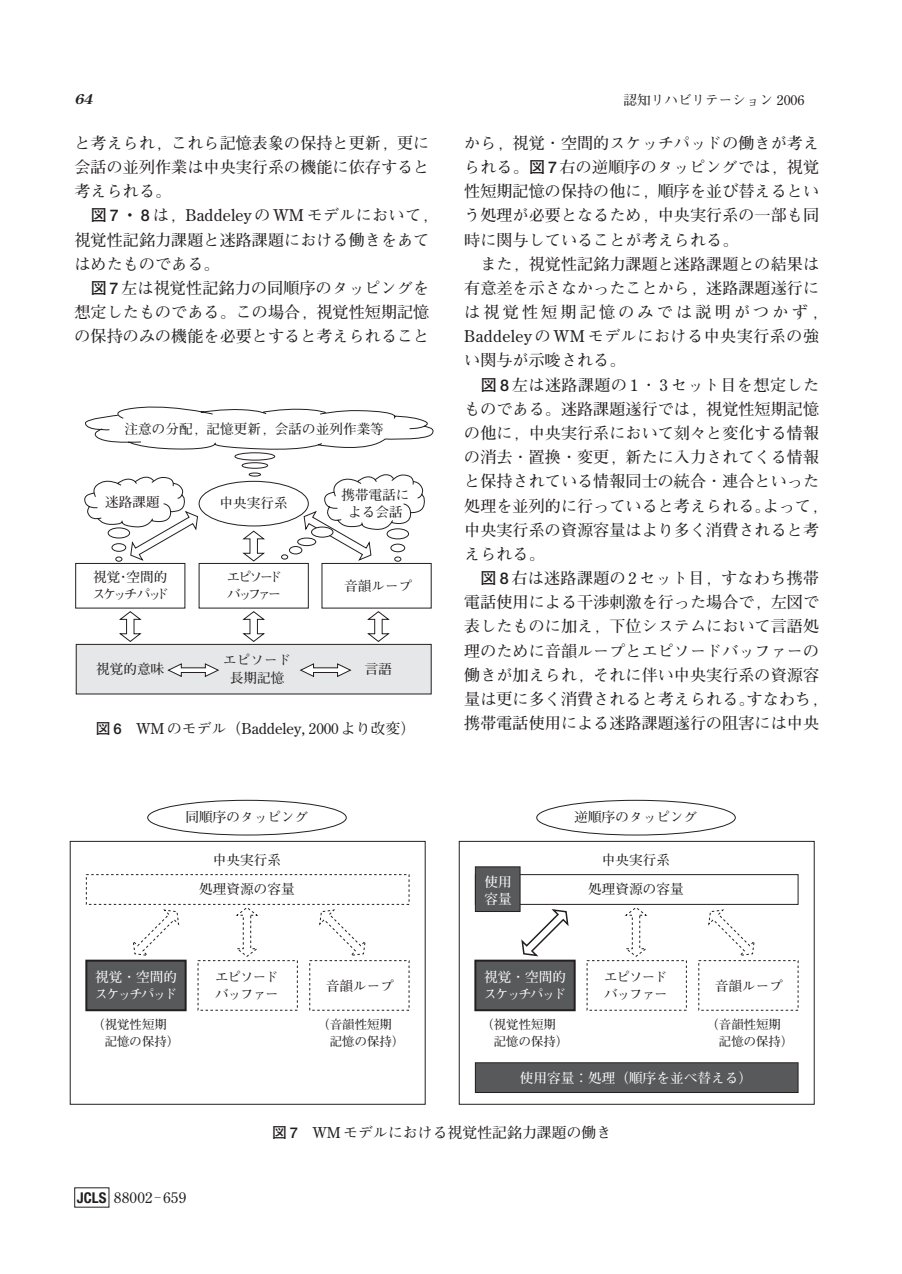
<style>
.page{position:relative;width:902px;height:1274px;background:#fff}
.page>*{position:absolute;margin:0;border:0;box-sizing:border-box;transform-origin:0 0}
.t1{font:700 16.1px/24.2px "Futo Min A101";color:#231f20;text-align:justify}
.t2{font:14.88px "Century Old Style";color:#231f20}
.t3{font:700 14.88px "Futo Min A101";color:#231f20}
.t4{font:14.88px "Century Old Style";letter-spacing:.025em;color:#231f20}
.t5{font:700 13.65px/17.3px "Futo Min A101";color:#231f20;text-align:center}
.t6{font:700 13.65px/17.3px "Futo Min A101";letter-spacing:-.15em;color:#fff}
.t7{font:700 13.65px/17.3px "Futo Min A101";color:#fff}
.t8{font:700 13.65px/17.3px "Futo Min A101";letter-spacing:-.08em;color:#231f20}
.t9{font:700 13.65px/17.3px "Futo Min A101";letter-spacing:-.195em;color:#231f20}
.t10{font:700 13.65px/17.3px "Futo Min A101";letter-spacing:-.23em;color:#231f20}
.t11{font:italic 700 13.65px "Century Old Style";color:#231f20}
.t12{font:700 12.42px/17.3px "Futo Min A101";color:#231f20;text-align:center}
.s1{font-family:"Century Old Style";font-weight:400}
.s2{font-family:"Futo Go B101"}
.s3{font-family:"Futo Go B101";font-weight:700}
.s4{font-family:"Futo Min A101";font-weight:700}
.s5{font-family:"Helvetica Neue";font-weight:700;font-stretch:condensed}
</style>
<div class="page">
<div style="left:76px;top:644px;width:355px;height:50px;background:#e6e7e8;border:1px solid #231f20"></div>
<svg style="left:167px;top:663px;width:52px;height:14px"></svg>
<svg style="left:299px;top:663px;width:52px;height:14px"></svg>
<svg style="left:75px;top:407px;width:359px;height:235px"></svg>
<div style="left:297px;top:538px;width:19px;height:8px;background:#fff;border:1px solid #231f20;border-radius:50%"></div>
<div style="left:85px;top:960px;width:101px;height:51px;background:#58595b;border:2px solid #231f20"></div>
<div style="left:147px;top:800px;width:200px;height:36px;background:#fff;border:1px solid #231f20;border-radius:50%"></div>
<svg style="left:133px;top:909px;width:46px;height:47px"></svg>
<div style="left:86px;top:874px;width:323px;height:31px;border:1px dashed #231f20"></div>
<svg style="left:197px;top:908px;width:212px;height:103px"></svg>
<div style="left:70px;top:841px;width:355px;height:264px;border:1px solid #231f20"></div>
<div style="left:474px;top:960px;width:101px;height:51px;background:#58595b;border:2px solid #231f20"></div>
<div style="left:536px;top:800px;width:199px;height:36px;background:#fff;border:1px solid #231f20;border-radius:50%"></div>
<svg style="left:520px;top:908px;width:49px;height:49px"></svg>
<div style="left:475px;top:874px;width:323px;height:31px;border:1px solid #231f20"></div>
<div style="left:475px;top:1063px;width:322px;height:30px;background:#58595b"></div>
<div style="left:474px;top:1062px;width:324px;height:31px;border:1px solid #231f20"></div>
<svg style="left:586px;top:908px;width:212px;height:103px"></svg>
<div style="left:458px;top:841px;width:356px;height:264px;border:1px solid #231f20"></div>
<div style="left:474px;top:866px;width:46px;height:46px;background:#58595b;border:1px solid #231f20"></div>
<p class="t11" style="left:74px;top:94px;width:22px">64</p>
<p class="t5" style="left:623px;top:94px;width:182px">認知リハビリテーション <span class="s1">2006</span></p>
<p class="t1" style="left:74px;top:133px;width:356px">と考えられ，これら記憶表象の保持と更新，更に会話の並列作業は中央実行系の機能に依存すると考えられる。</p>
<p class="t1" style="left:74px;top:206px;width:364px;text-align:left;text-indent:16px"><span class="s2">図 7 ・ 8</span> は，<span class="s1">Baddeley</span>の<span class="s1">WM</span>モデルにおいて，視覚性記銘力課題と迷路課題における働きをあてはめたものである。</p>
<p class="t1" style="left:74px;top:278px;width:356px;text-indent:16px"><span class="s2">図 7</span> 左は視覚性記銘力の同順序のタッピングを想定したものである。この場合，視覚性短期記憶の保持のみの機能を必要とすると考えられること</p>
<p class="t5" style="left:124px;top:422px;width:261px">注意の分配，記憶更新，会話の並列作業等</p>
<p class="t5" style="left:105px;top:495px;width:56px">迷路課題</p>
<p class="t5" style="left:219px;top:496px;width:70px">中央実行系</p>
<p class="t5" style="left:341px;top:488px;width:70px">携帯電話による会話</p>
<p class="t9" style="left:92px;top:570px;width:79px">視覚・空間的スケッチパッド</p>
<p class="t5" style="left:344px;top:579px;width:70px">音韻ループ</p>
<p class="t10" style="left:227px;top:570px;width:57px">エピソードバッファー</p>
<p class="t5" style="left:223px;top:653px;width:70px">エピソード長期記憶</p>
<p class="t5" style="left:96px;top:662px;width:70px">視覚的意味</p>
<p class="t5" style="left:364px;top:662px;width:29px">言語</p>
<p class="t2" style="left:96px;top:723px;width:321px"><span class="s3">図 6</span> WM<span class="s4">のモデル（</span>Baddeley, 2000<span class="s4">より改変）</span></p>
<p class="t5" style="left:185px;top:810px;width:124px">同順序のタッピング</p>
<p class="t5" style="left:199px;top:848px;width:97px;line-height:28.9px">中央実行系<br>処理資源の容量</p>
<p class="t6" style="left:94px;top:970px;width:85px">視覚・空間的スケッチパッド</p>
<p class="t8" style="left:215px;top:970px;width:65px">エピソードバッファー</p>
<p class="t5" style="left:326px;top:979px;width:70px">音韻ループ</p>
<p class="t12" style="left:80px;top:1017px;width:101px">（視覚性短期<br>　　記憶の保持）</p>
<p class="t12" style="left:305px;top:1017px;width:101px">（音韻性短期<br>　　記憶の保持）</p>
<p class="t1" style="left:464px;top:133px;width:356px">から，視覚・空間的スケッチパッドの働きが考えられる。<span class="s2">図7</span>右の逆順序のタッピングでは，視覚性短期記憶の保持の他に，順序を並び替えるという処理が必要となるため，中央実行系の一部も同時に関与していることが考えられる。</p>
<p class="t1" style="left:464px;top:254px;width:364px;text-align:left;text-indent:16px">また，視覚性記銘力課題と迷路課題との結果は有意差を示さなかったことから，迷路課題遂行には視覚性短期記憶のみでは説明がつかず，<br><span class="s1">Baddeley</span> の <span class="s1">WM</span> モデルにおける中央実行系の強い関与が示唆される。</p>
<p class="t1" style="left:464px;top:375px;width:364px;text-align:left;text-indent:17px"><span class="s2">図8</span> 左は迷路課題の <span class="s1">1</span> ・ <span class="s1">3</span> セット目を想定したものである。迷路課題遂行では，視覚性短期記憶の他に，中央実行系において刻々と変化する情報の消去・置換・変更，新たに入力されてくる情報と保持されている情報同士の統合・連合といった処理を並列的に行っていると考えられる。よって，中央実行系の資源容量はより多く消費されると考えられる。</p>
<p class="t1" style="left:464px;top:568px;width:364px;text-align:center"><span class="s2">図 8</span> 右は迷路課題の<span class="s1">2</span>セット目，すなわち携帯<br>電話使用による干渉刺激を行った場合で，左図で表したものに加え，下位システムにおいて言語処理のために音韻ループとエピソードバッファーの働きが加えられ，それに伴い中央実行系の資源容量は更に多く消費されると考えられる。すなわち，携帯電話使用による迷路課題遂行の阻害には中央</p>
<p class="t7" style="left:484px;top:875px;width:29px">使用容量</p>
<p class="t5" style="left:574px;top:810px;width:124px">逆順序のタッピング</p>
<p class="t5" style="left:588px;top:848px;width:97px;line-height:28.9px">中央実行系<br>処理資源の容量</p>
<p class="t6" style="left:483px;top:970px;width:85px">視覚・空間的スケッチパッド</p>
<p class="t8" style="left:604px;top:970px;width:65px">エピソードバッファー</p>
<p class="t5" style="left:714px;top:979px;width:70px">音韻ループ</p>
<p class="t12" style="left:469px;top:1017px;width:101px">（視覚性短期<br>　　記憶の保持）</p>
<p class="t12" style="left:694px;top:1017px;width:101px">（音韻性短期<br>　　記憶の保持）</p>
<p class="t7" style="left:520px;top:1071px;width:233px">使用容量：処理（順序を並べ替える）</p>
<p class="t4" style="left:77px;top:1191px;width:111px"><span class="s5">JCLS</span> 88002 <span class="s4">―</span> 659</p>
<p class="t3" style="left:272px;top:1128px;width:340px"><span class="s2">図 7</span> <span class="s1">WM</span>モデルにおける視覚性記銘力課題の働き</p>
</div>
